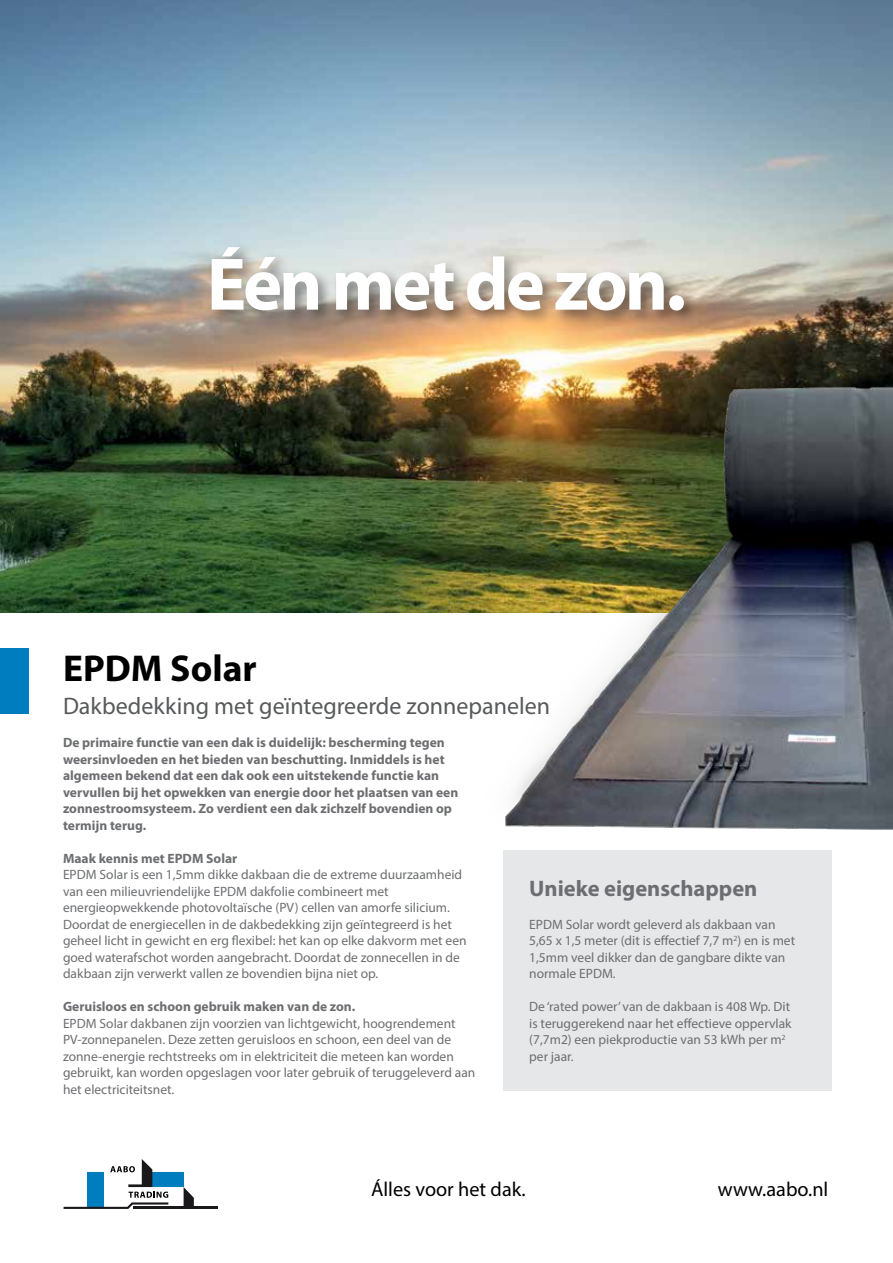
<style>
.page{position:relative;width:893px;height:1263px;background:#fff}
.page>*{position:absolute;margin:0;border:0;box-sizing:border-box;transform-origin:0 0}
.t1{font:700 75px "Myriad Pro";letter-spacing:-.04em;color:#fff}
.t2{font:700 37.5px "Myriad Pro";color:#000}
.t3{font:24px "Myriad Pro";color:#58595b}
.t4{font:700 22.5px "Myriad Pro";color:#6d6e71}
.t5{font:20.25px "Myriad Pro";color:#000}
.t6{font:13.5px/16.5px "Myriad Pro";color:#6d6e71}
.t7{font:700 13.5px/16.5px "Myriad Pro";color:#6d6e71}
.s1{font-size:82.5px}
</style>
<div class="page">
<img style="left:0;top:0;width:893px;height:612px">
<img style="left:461px;top:243px;width:432px;height:761px">
<div style="left:504px;top:850px;width:328px;height:241px;background:#e6e7e8"></div>
<div style="left:0;top:648px;width:29px;height:66px;background:#007dbe"></div>
<div style="left:207px;top:242px;width:493px;height:84px;background:#000;opacity:.45"></div>
<div style="left:152px;top:1172px;width:32px;height:15px;background:#007dbe"></div>
<svg style="left:184px;top:1187px;width:10px;height:20px"></svg>
<hr style="left:133px;top:1207px;width:84px;height:2px;background:#1b181c">
<svg style="left:64px;top:1159px;width:104px;height:50px"></svg>
<h1 class="t1" style="left:207px;top:235px;width:481px">Één met de zon<span class="s1">.</span></h1>
<h2 class="t2" style="left:63px;top:644px;width:195px">EPDM Solar</h2>
<h3 class="t3" style="left:63px;top:691px;width:489px">Dakbedekking met geïntegreerde zonnepanelen</h3>
<p class="t7" style="left:63px;top:734px;width:397px">De primaire functie van een dak is duidelijk: bescherming tegen weersinvloeden en het bieden van beschutting. Inmiddels is het algemeen bekend dat een dak ook een uitstekende functie kan vervullen bij het opwekken van energie door het plaatsen van een zonnestroomsysteem. Zo verdient een dak zichzelf bovendien op termijn terug.</p>
<p class="t7" style="left:63px;top:849px;width:176px">Maak kennis met EPDM Solar</p>
<p class="t6" style="left:63px;top:866px;width:405px">EPDM Solar is een 1,5mm dikke dakbaan die de extreme duurzaamheid van een milieuvriendelijke EPDM dakfolie combineert met energieopwekkende photovoltaïsche (PV) cellen van amorfe silicium.<br>Doordat de energiecellen in de dakbedekking zijn geïntegreerd is het geheel licht in gewicht en erg flexibel: het kan op elke dakvorm met een goed waterafschot worden aangebracht. Doordat de zonnecellen in de dakbaan zijn verwerkt vallen ze bovendien bijna niet op.</p>
<p class="t7" style="left:63px;top:998px;width:294px">Geruisloos en schoon gebruik maken van de zon.</p>
<p class="t6" style="left:63px;top:1014px;width:414px">EPDM Solar dakbanen zijn voorzien van lichtgewicht, hoogrendement PV-zonnepanelen. Deze zetten geruisloos en schoon, een deel van de zonne-energie rechtstreeks om in elektriciteit die meteen kan worden gebruikt, kan worden opgeslagen voor later gebruik of teruggeleverd aan het electriciteitsnet.</p>
<h3 class="t4" style="left:529px;top:873px;width:230px">Unieke eigenschappen</h3>
<p class="t6" style="left:529px;top:916px;width:267px">EPDM Solar wordt geleverd als dakbaan van 5,65 x 1,5 meter (dit is effectief 7,7 m<sup>2</sup>) en is met 1,5mm veel dikker dan de gangbare dikte van normale EPDM.</p>
<p class="t6" style="left:529px;top:998px;width:264px">De ‘rated power’ van de dakbaan is 408 Wp. Dit is teruggerekend naar het effectieve oppervlak (7,7m2) een piekproductie van 53 kWh per m<sup>2 </sup>per jaar.</p>
<h3 class="t5" style="left:371px;top:1176px;width:156px">Álles voor het dak.</h3>
<h3 class="t5" style="left:718px;top:1176px;width:112px">www.aabo.nl</h3>
</div>
